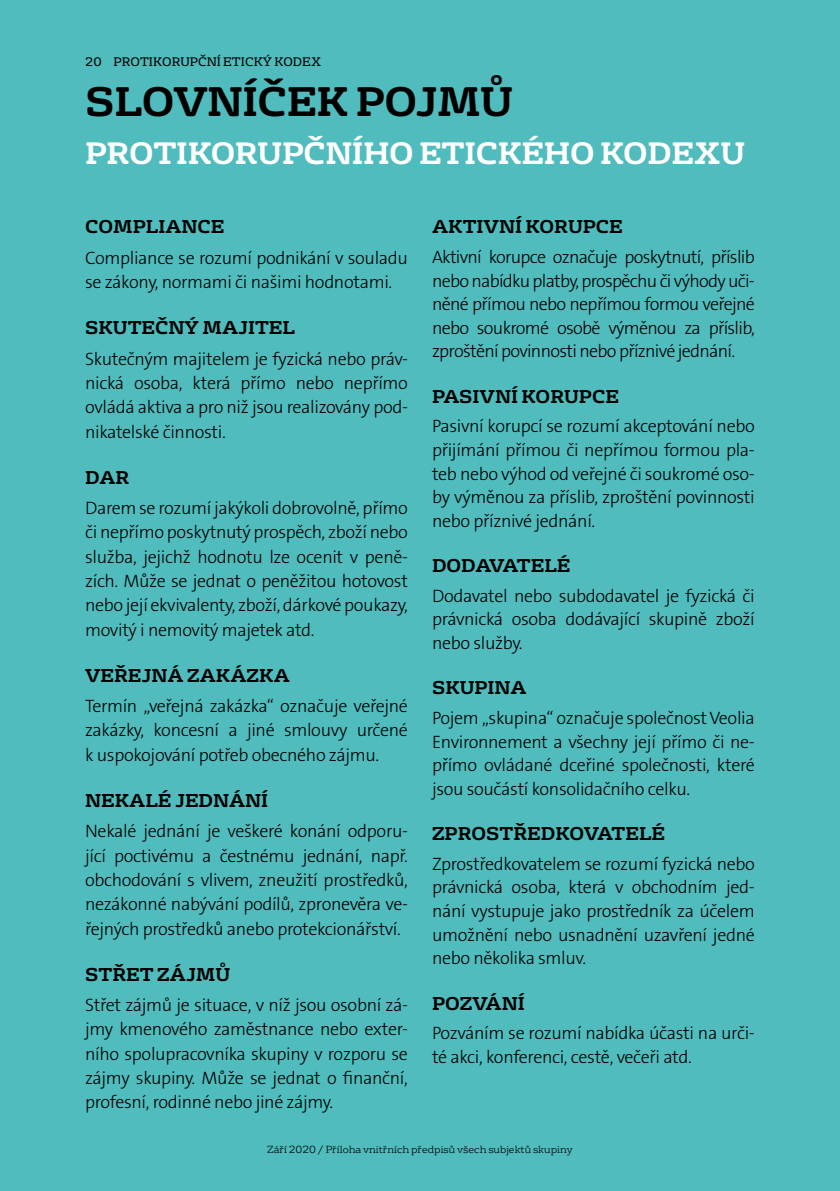
<style>
.page{position:relative;width:840px;height:1191px;background:#fff}
.page>*{position:absolute;margin:0;border:0;box-sizing:border-box;transform-origin:0 0}
.t1{font:700 40px "FS Rufus";letter-spacing:-.01em;color:#000}
.t2{font:700 30px "FS Rufus";letter-spacing:-.01em;color:#fff}
.t3{font:18px/24.4px "The Sans Veolia W3 Lig";letter-spacing:-.02em;color:#000;text-align:justify}
.t4{font:700 18px "FS Rufus";color:#000}
.t5{font:12px "FS Rufus";color:#000}
.t6{font:300 10px "FS Rufus";color:#000}
</style>
<div class="page">
<div style="left:0;top:0;width:839px;height:1191px;background:#50bcbd"></div>
<p class="t5" style="left:85px;top:52px;width:237px">20 PROTIKORUPČNÍ ETICKÝ KODEX</p>
<h1 class="t1" style="left:85px;top:78px;width:429px">SLOVNÍČEK POJMŮ</h1>
<h2 class="t2" style="left:85px;top:136px;width:661px">PROTIKORUPČNÍHO ETICKÉHO KODEXU</h2>
<p class="t4" style="left:85px;top:217px;width:141px">COMPLIANCE</p>
<p class="t3" style="left:85px;top:246px;width:324px">Compliance se rozumí podnikání v souladu se zákony, normami či našimi hodnotami.</p>
<p class="t4" style="left:85px;top:317px;width:211px">SKUTEČNÝ MAJITEL</p>
<p class="t3" style="left:85px;top:346px;width:324px">Skutečným majitelem je fyzická nebo práv&shy;nická osoba, která přímo nebo nepřímo ovládá aktiva a pro niž jsou realizovány pod&shy;nikatelské činnosti.</p>
<p class="t4" style="left:85px;top:467px;width:46px">DAR</p>
<p class="t3" style="left:85px;top:496px;width:324px">Darem se rozumí jakýkoli dobrovolně, přímo či nepřímo poskytnutý prospěch, zboží nebo služba, jejichž hodnotu lze ocenit v peně&shy;zích. Může se jednat o peněžitou hotovost nebo její ekvivalenty, zboží, dárkové poukazy, movitý i nemovitý majetek atd.</p>
<p class="t4" style="left:85px;top:665px;width:206px">VEŘEJNÁ ZAKÁZKA</p>
<p class="t3" style="left:85px;top:694px;width:324px">Termín „veřejná zakázka“ označuje veřejné zakázky, koncesní a jiné smlouvy určené k uspokojování potřeb obecného zájmu.</p>
<p class="t4" style="left:85px;top:790px;width:184px">NEKALÉ JEDNÁNÍ</p>
<p class="t3" style="left:85px;top:819px;width:324px">Nekalé jednání je veškeré konání odporu&shy;jící poctivému a čestnému jednání, např. obchodování s vlivem, zneužití prostředků, nezákonné nabývání podílů, zpronevěra ve&shy;řejných prostředků anebo protekcionářství.</p>
<p class="t4" style="left:85px;top:963px;width:147px">STŘET ZÁJMŮ</p>
<p class="t3" style="left:85px;top:992px;width:324px">Střet zájmů je situace, v níž jsou osobní zá&shy;jmy kmenového zaměstnance nebo exter&shy;ního spolupracovníka skupiny v rozporu se zájmy skupiny. Může se jednat o finanční, profesní, rodinné nebo jiné zájmy.</p>
<p class="t4" style="left:432px;top:216px;width:192px">AKTIVNÍ KORUPCE</p>
<p class="t3" style="left:432px;top:245px;width:324px;line-height:23.6px">Aktivní korupce označuje poskytnutí, příslib nebo nabídku platby, prospěchu či výhody uči&shy;něné přímou nebo nepřímou formou veřejné nebo soukromé osobě výměnou za příslib, zproštění povinnosti nebo příznivé jednání.</p>
<p class="t4" style="left:432px;top:386px;width:188px">PASIVNÍ KORUPCE</p>
<p class="t3" style="left:432px;top:414px;width:324px;line-height:23.6px">Pasivní korupcí se rozumí akceptování nebo přijímání přímou či nepřímou formou pla&shy;teb nebo výhod od veřejné či soukromé oso&shy;by výměnou za příslib, zproštění povinnosti nebo příznivé jednání.</p>
<p class="t4" style="left:432px;top:555px;width:140px">DODAVATELÉ</p>
<p class="t3" style="left:432px;top:584px;width:324px;line-height:23.6px">Dodavatel nebo subdodavatel je fyzická či právnická osoba dodávající skupině zboží nebo služby.</p>
<p class="t4" style="left:432px;top:677px;width:96px">SKUPINA</p>
<p class="t3" style="left:432px;top:706px;width:324px;line-height:23.6px">Pojem „skupina“ označuje společnost Veolia Environnement a všechny její přímo či ne&shy;přímo ovládané dceřiné společnosti, které jsou součástí konsolidačního celku.</p>
<p class="t4" style="left:432px;top:823px;width:234px">ZPROSTŘEDKOVATELÉ</p>
<p class="t3" style="left:432px;top:852px;width:324px;line-height:23.6px">Zprostředkovatelem se rozumí fyzická nebo právnická osoba, která v obchodním jed&shy;nání vystupuje jako prostředník za účelem umožnění nebo usnadnění uzavření jedné nebo několika smluv.</p>
<p class="t4" style="left:432px;top:993px;width:94px">POZVÁNÍ</p>
<p class="t3" style="left:432px;top:1021px;width:324px;line-height:23.6px">Pozváním se rozumí nabídka účasti na urči&shy;té akci, konferenci, cestě, večeři atd.</p>
<p class="t6" style="left:267px;top:1141px;width:307px">Září 2020 / Příloha vnitřních předpisů všech subjektů skupiny</p>
</div>
